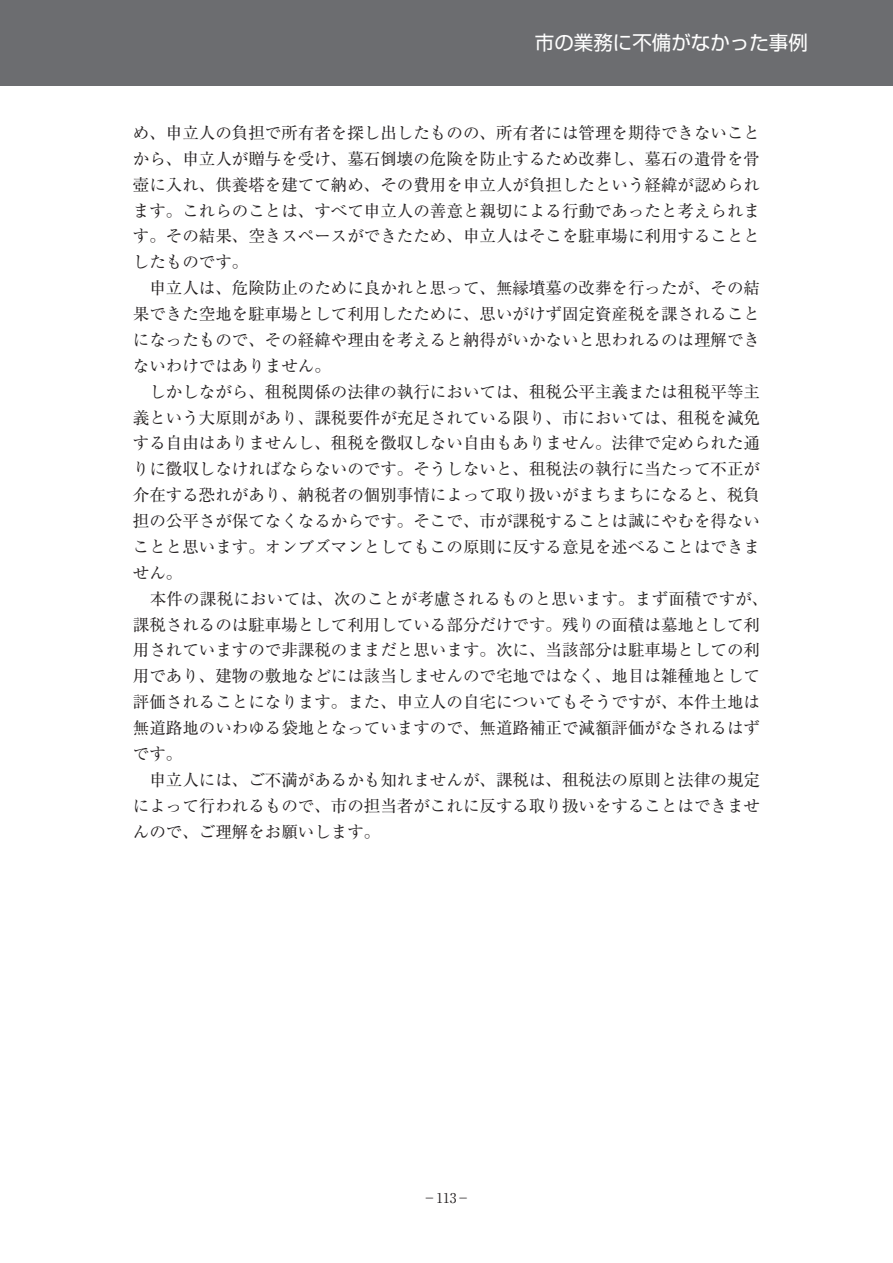
<style>
.page{position:relative;width:893px;height:1263px;background:#fff}
.page>*{position:absolute;margin:0;border:0;box-sizing:border-box;transform-origin:0 0}
.t1{font:19.5px "Shin Go Pr 5";color:#fff}
.t2{font:16.5px/25.8px "Ryumin Pr 5";color:#231f20}
.t3{font:13.5px "Ryumin Pr 5";color:#231f20}
</style>
<div class="page">
<div style="left:0;top:0;width:893px;height:85px;background:#6c6d70"></div>
<p class="t1" style="left:535px;top:26px;width:274px">市の業務に不備がなかった事例</p>
<p class="t2" style="left:133px;top:119px;width:637px">め、申立人の負担で所有者を探し出したものの、所有者には管理を期待できないことから、申立人が贈与を受け、墓石倒壊の危険を防止するため改葬し、墓石の遺骨を骨壺に入れ、供養塔を建てて納め、その費用を申立人が負担したという経緯が認められます。これらのことは、すべて申立人の善意と親切による行動であったと考えられます。その結果、空きスペースができたため、申立人はそこを駐車場に利用することとしたものです。<br>　申立人は、危険防止のために良かれと思って、無縁墳墓の改葬を行ったが、その結果できた空地を駐車場として利用したために、思いがけず固定資産税を課されることになったもので、その経緯や理由を考えると納得がいかないと思われるのは理解できないわけではありません。<br>　しかしながら、租税関係の法律の執行においては、租税公平主義または租税平等主義という大原則があり、課税要件が充足されている限り、市においては、租税を減免する自由はありませんし、租税を徴収しない自由もありません。法律で定められた通りに徴収しなければならないのです。そうしないと、租税法の執行に当たって不正が介在する恐れがあり、納税者の個別事情によって取り扱いがまちまちになると、税負担の公平さが保てなくなるからです。そこで、市が課税することは誠にやむを得ないことと思います。オンブズマンとしてもこの原則に反する意見を述べることはできません。<br>　本件の課税においては、次のことが考慮されるものと思います。まず面積ですが、課税されるのは駐車場として利用している部分だけです。残りの面積は墓地として利用されていますので非課税のままだと思います。次に、当該部分は駐車場としての利用であり、建物の敷地などには該当しませんので宅地ではなく、地目は雑種地として評価されることになります。また、申立人の自宅についてもそうですが、本件土地は無道路地のいわゆる袋地となっていますので、無道路補正で減額評価がなされるはずです。<br>　申立人には、ご不満があるかも知れませんが、課税は、租税法の原則と法律の規定によって行われるもので、市の担当者がこれに反する取り扱いをすることはできませんので、ご理解をお願いします。</p>
<p class="t3" style="left:423px;top:1188px;width:49px">−113−</p>
</div>
